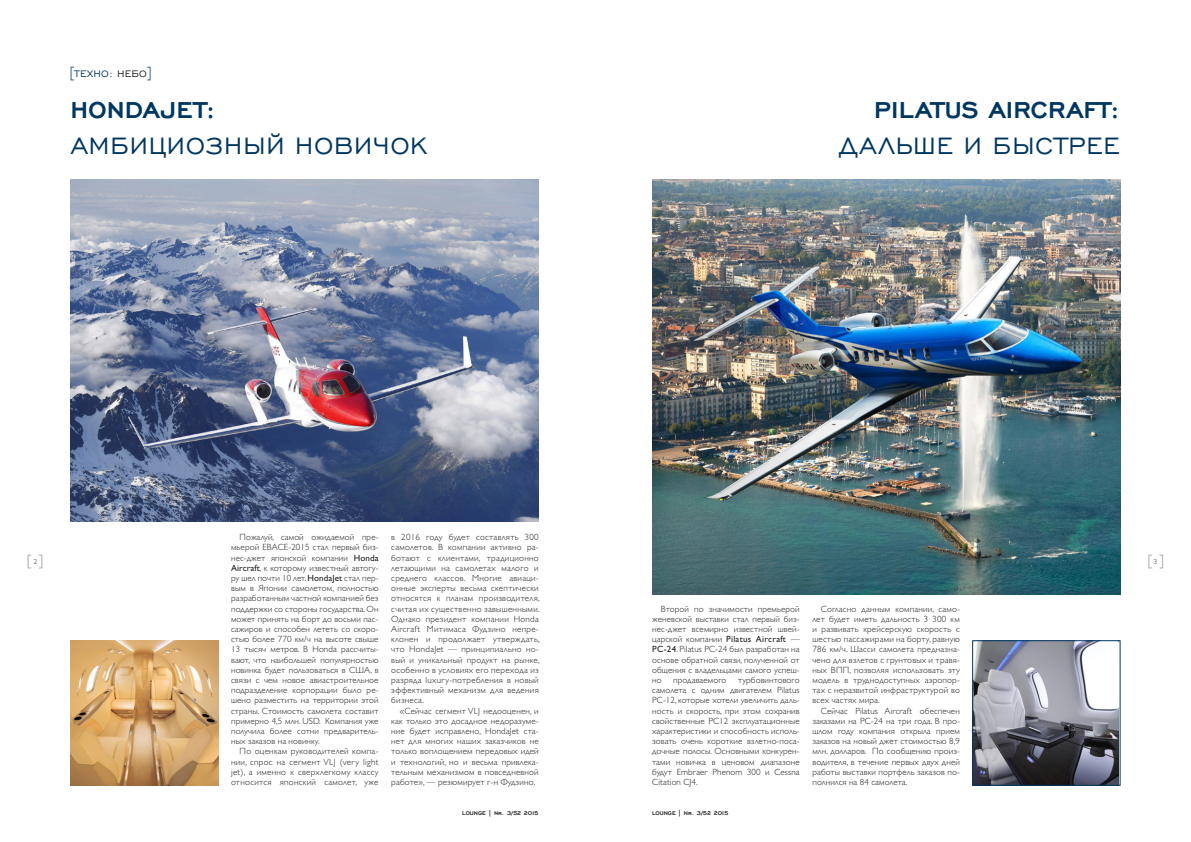
<style>
.page{position:relative;width:1191px;height:842px;background:#fff}
.page>*{position:absolute;margin:0;border:0;box-sizing:border-box;transform-origin:0 0}
.zag{font:700 30px/36px "Engravers Gothic";letter-spacing:.01em;color:#003760;text-align:right}
.zag-2{font:30px/36px "Engravers Gothic BT";letter-spacing:.01em;color:#003760}
.page_N{font:300 15px "Gill Sans MT Pro Cyr";color:#939598}
.t1{font:12px "Engravers Gothic BT";letter-spacing:.01em;color:#003760}
.main_text{font:300 9px/10.2px "Gill Sans MT Pro Cyr";letter-spacing:.01em;color:#231f20;text-align:justify}
.t2{font:700 7px "Engravers Gothic";color:#231f20}
.t3{font:300 7px "Gill Sans MT Pro Cyr";color:#231f20}
.s1{font-family:"Gill Sans MT Pro Cyr";font-weight:300;font-size:15px}
.s2{color:#231f20}
.s3{font-family:"Engravers Gothic";font-weight:700}
.s4{font-family:"Engravers Gothic BT";font-weight:400}
.s5{font-family:"Gill Sans C";font-weight:400}
.s6{font-size:7px;color:#231f20}
</style>
<div class="page">
<img style="left:71px;top:641px;width:147px;height:144px">
<img style="left:974px;top:643px;width:144px;height:140px">
<div style="left:972px;top:641px;width:148px;height:144px;border:1px solid #003760"></div>
<img style="left:71px;top:179px;width:468px;height:343px">
<img style="left:652px;top:179px;width:468px;height:415px">
<h3 class="t1" style="left:70px;top:67px;width:83px"><span class="s1">[</span>ТЕХНО: <span class="s2">НЕБО</span><span class="s1">]</span></h3>
<p class="zag-2" style="left:70px;top:91px;width:359px"><span class="s3">HONDAJET:<br></span>АМБИЦИОЗНЫЙ НОВИЧОК</p>
<p class="zag" style="left:839px;top:91px;width:282px">PILATUS AIRCRAFT:<br><span class="s4">ДАЛЬШЕ И БЫСТРЕЕ</span></p>
<p class="main_text" style="left:391px;top:532px;width:150px">в 2016 году будет составлять 300 самолетов. В компании активно ра&shy;ботают с клиентами, традиционно летающими на самолетах малого и среднего классов. Многие авиаци&shy;онные эксперты весьма скептически относятся к планам производителя, считая их существенно завышенными.<br>Однако президент компании Honda Aircraft Митимаса Фудзино непре&shy;клонен и продолжает утверждать, что HondaJet — принципиально но&shy;вый и уникальный продукт на рынке, особенно в условиях его перехода из разряда luxury-потребления в новый эффективный механизм для ведения бизнеса.</p>
<p class="main_text" style="left:391px;top:705px;width:149px;text-indent:9px">«Сейчас сегмент VLJ недооценен, и как только это досадное недоразуме&shy;ние будет исправлено, HondaJet ста&shy;нет для многих наших заказчиков не только воплощением передовых идей и технологий, но и весьма привлека&shy;тельным механизмом в повседневной работе», — резюмирует г-н Фудзино.</p>
<p class="main_text" style="left:231px;top:532px;width:149px;text-indent:9px">Пожалуй, самой ожидаемой пре&shy;мьерой ЕВАСЕ-2015 стал первый биз&shy;нес-джет японской компании <span class="s5">Honda Aircraft</span>, к которому известный автогу&shy;ру шел почти 10 лет. <span class="s5">HondaJet</span> стал пер&shy;вым в Японии самолетом, полностью разработанным частной компанией без поддержки со стороны государства. Он может принять на борт до восьми пас&shy;сажиров и способен лететь со скоро&shy;стью более 770 км/ч на высоте свыше 13 тысяч метров. В Honda рассчиты&shy;вают, что наибольшей популярностью новинка будет пользоваться в США, в связи с чем новое авиастроительное подразделение корпорации было ре&shy;шено разместить на территории этой страны. Стоимость самолета составит примерно 4,5 млн. USD. Компания уже получила более сотни предваритель&shy;ных заказов на новинку.</p>
<p class="main_text" style="left:231px;top:746px;width:149px;text-indent:9px">По оценкам руководителей компа&shy;нии, спрос на сегмент VLJ (very light jet), а именно к сверхлегкому классу относится японский самолет, уже</p>
<p class="page_N" style="left:27px;top:550px;width:18px">[ ]<span class="s6">2</span></p>
<p class="t3" style="left:1153px;top:557px;width:5px">3</p>
<p class="main_text" style="left:812px;top:603px;width:149px;text-indent:9px">Согласно данным компании, само&shy;лет будет иметь дальность 3 300 км и развивать крейсерскую скорость с шестью пассажирами на борту, равную 786 км/ч. Шасси самолета предназна&shy;чено для взлетов с грунтовых и травя&shy;ных ВПП, позволяя использовать эту модель в труднодоступных аэропор&shy;тах с неразвитой инфраструктурой во всех частях мира.</p>
<p class="main_text" style="left:812px;top:705px;width:149px;text-indent:9px">Сейчас Pilatus Aircraft обеспечен заказами на PC-24 на три года. В про&shy;шлом году компания открыла прием заказов на новый джет стоимостью 8,9 млн. долларов. По сообщению произ&shy;водителя, в течение первых двух дней работы выставки портфель заказов по&shy;полнился на 84 самолета.</p>
<p class="main_text" style="left:652px;top:603px;width:149px;text-indent:9px">Второй по значимости премьерой женевской выставки стал первый биз&shy;нес-джет всемирно известной швей&shy;царской компании <span class="s5">Pilatus Aircraft</span> — <span class="s5">PC-24</span>. Pilatus PC-24 был разработан на основе обратной связи, полученной от общения с владельцами самого успеш&shy;но</p>
<p class="main_text" style="left:652px;top:675px;width:149px;text-indent:86px">турбовинтового самолета с одним двигателем Pilatus PC-12, которые хотели увеличить даль&shy;ность и скорость, при этом сохранив свойственные РС12 эксплуатационные характеристики и способность исполь&shy;зовать очень короткие взлетно-поса&shy;дочные полосы. Основными конкурен&shy;тами новичка в ценовом диапазоне будут Embraer Phenom 300 и Cessna Citation CJ4.</p>
<p class="main_text" style="left:673px;top:675px;width:55px">продаваемого</p>
<p class="t2" style="left:462px;top:810px;width:78px">LOUNGE | Nr. 3/52 2015</p>
<p class="t2" style="left:652px;top:810px;width:78px">LOUNGE | Nr. 3/52 2015</p>
</div>
